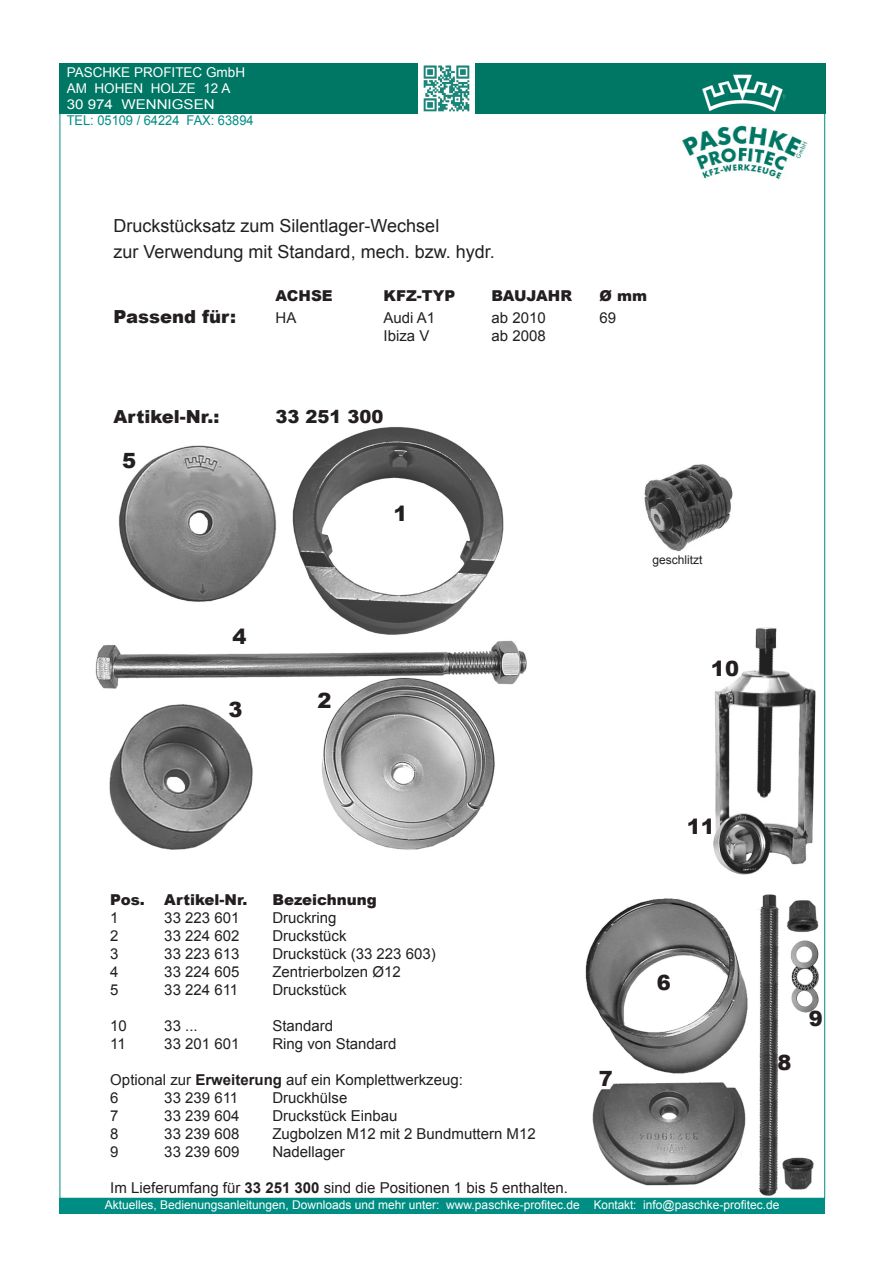
<style>
.page{position:relative;width:893px;height:1263px;background:#fff}
.page>*{position:absolute;margin:0;border:0;box-sizing:border-box;transform-origin:0 0}
.t1{font:900 21px "Arial";color:#231f20}
.t2{font:18px "Arial";color:#231f20}
.t3{font:900 18px "Arial";color:#231f20}
.t4{font:15px "Arial";color:#231f20}
.t5{font:900 15px "Arial";color:#231f20}
.t6{font:13.5px "Arial";color:#fff}
.t7{font:13.5px "Arial";color:#008e84;scale:.95 1}
.t8{font:13.5px "Arial";color:#fff;scale:1.12 1}
.t9{font:12px "Arial";color:#fff}
.t10{font:12px "Arial";color:#231f20}
.s1{font-weight:700}
</style>
<div class="page">
<img style="left:95px;top:426px;width:432px;height:424px">
<img style="left:714px;top:627px;width:102px;height:247px">
<div style="left:60px;top:1198px;width:765px;height:15px;background:#008e84"></div>
<img style="left:681px;top:125px;width:126px;height:54px">
<div style="left:60px;top:63px;width:765px;height:50px;background:#007764"></div>
<img style="left:702px;top:74px;width:80px;height:38px">
<img style="left:644px;top:464px;width:89px;height:88px">
<img style="left:585px;top:894px;width:234px;height:301px">
<img style="left:419px;top:63px;width:55px;height:50px">
<p class="t6" style="left:67px;top:63px;width:180px">PASCHKE PROFITEC GmbH</p>
<p class="t6" style="left:67px;top:79px;width:165px">AM HOHEN HOLZE 12 A</p>
<p class="t8" style="left:67px;top:96px;width:134px">30 974 WENNIGSEN</p>
<p class="t7" style="left:67px;top:112px;width:198px">TEL: 05109 / 64224 FAX: 63894</p>
<p class="t2" style="left:114px;top:214px;width:327px">Druckstücksatz zum Silentlager-Wechsel</p>
<p class="t2" style="left:114px;top:240px;width:383px">zur Verwendung mit Standard, mech. bzw. hydr.</p>
<p class="t5" style="left:276px;top:285px;width:59px">ACHSE</p>
<p class="t5" style="left:384px;top:285px;width:73px">KFZ-TYP</p>
<p class="t5" style="left:492px;top:285px;width:82px">BAUJAHR</p>
<p class="t5" style="left:600px;top:285px;width:49px">Ø mm</p>
<p class="t3" style="left:114px;top:303px;width:124px">Passend für:</p>
<p class="t4" style="left:276px;top:307px;width:22px">HA</p>
<p class="t4" style="left:384px;top:307px;width:53px">Audi A1</p>
<p class="t4" style="left:492px;top:307px;width:56px">ab 2010</p>
<p class="t4" style="left:600px;top:307px;width:18px">69</p>
<p class="t4" style="left:384px;top:325px;width:47px">Ibiza V</p>
<p class="t4" style="left:492px;top:325px;width:56px">ab 2008</p>
<p class="t3" style="left:114px;top:404px;width:107px">Artikel-Nr.:</p>
<p class="t3" style="left:276px;top:404px;width:110px">33 251 300</p>
<p class="t1" style="left:122px;top:445px;width:16px">5</p>
<p class="t1" style="left:393px;top:498px;width:16px">1</p>
<p class="t1" style="left:233px;top:622px;width:16px">4</p>
<p class="t1" style="left:228px;top:694px;width:16px">3</p>
<p class="t1" style="left:318px;top:685px;width:16px">2</p>
<p class="t10" style="left:652px;top:552px;width:52px">geschlitzt</p>
<p class="t1" style="left:711px;top:653px;width:30px">10</p>
<p class="t1" style="left:687px;top:811px;width:30px">11</p>
<p class="t5" style="left:110px;top:888px;width:36px">Pos.</p>
<p class="t5" style="left:164px;top:888px;width:85px">Artikel-Nr.</p>
<p class="t5" style="left:272px;top:888px;width:106px">Bezeichnung</p>
<p class="t4" style="left:110px;top:908px;width:10px">1</p>
<p class="t4" style="left:164px;top:908px;width:77px">33 223 601</p>
<p class="t4" style="left:272px;top:908px;width:66px">Druckring</p>
<p class="t4" style="left:110px;top:926px;width:10px">2</p>
<p class="t4" style="left:164px;top:926px;width:77px">33 224 602</p>
<p class="t4" style="left:272px;top:926px;width:76px">Druckstück</p>
<p class="t4" style="left:110px;top:944px;width:10px">3</p>
<p class="t4" style="left:164px;top:944px;width:77px">33 223 613</p>
<p class="t4" style="left:272px;top:944px;width:165px">Druckstück (33 223 603)</p>
<p class="t4" style="left:110px;top:962px;width:10px">4</p>
<p class="t4" style="left:164px;top:962px;width:77px">33 224 605</p>
<p class="t4" style="left:272px;top:962px;width:130px">Zentrierbolzen Ø12</p>
<p class="t4" style="left:110px;top:980px;width:10px">5</p>
<p class="t4" style="left:164px;top:980px;width:75px">33 224 611</p>
<p class="t4" style="left:272px;top:980px;width:76px">Druckstück</p>
<p class="t4" style="left:110px;top:1016px;width:18px">10</p>
<p class="t4" style="left:164px;top:1016px;width:35px">33 ...</p>
<p class="t4" style="left:272px;top:1016px;width:62px">Standard</p>
<p class="t4" style="left:110px;top:1034px;width:17px">11</p>
<p class="t4" style="left:164px;top:1034px;width:77px">33 201 601</p>
<p class="t4" style="left:272px;top:1034px;width:126px">Ring von Standard</p>
<p class="t4" style="left:110px;top:1070px;width:354px">Optional zur <span class="s1">Erweiterung</span> auf ein Komplettwerkzeug:</p>
<p class="t4" style="left:110px;top:1088px;width:10px">6</p>
<p class="t4" style="left:164px;top:1088px;width:75px">33 239 611</p>
<p class="t4" style="left:272px;top:1088px;width:77px">Druckhülse</p>
<p class="t4" style="left:110px;top:1106px;width:10px">7</p>
<p class="t4" style="left:164px;top:1106px;width:77px">33 239 604</p>
<p class="t4" style="left:272px;top:1106px;width:127px">Druckstück Einbau</p>
<p class="t4" style="left:110px;top:1124px;width:10px">8</p>
<p class="t4" style="left:164px;top:1124px;width:77px">33 239 608</p>
<p class="t4" style="left:272px;top:1124px;width:265px">Zugbolzen M12 mit 2 Bundmuttern M12</p>
<p class="t4" style="left:110px;top:1142px;width:10px">9</p>
<p class="t4" style="left:164px;top:1142px;width:77px">33 239 609</p>
<p class="t4" style="left:272px;top:1142px;width:74px">Nadellager</p>
<p class="t4" style="left:110px;top:1178px;width:459px">Im Lieferumfang für <span class="s1">33 251 300</span> sind die Positionen 1 bis 5 enthalten.</p>
<p class="t1" style="left:599px;top:1063px;width:16px">7</p>
<p class="t1" style="left:657px;top:967px;width:16px">6</p>
<p class="t1" style="left:777px;top:1047px;width:16px">8</p>
<p class="t9" style="left:105px;top:1197px;width:676px">Aktuelles, Bedienungsanleitungen, Downloads und mehr unter: www.paschke-profitec.de Kontakt: info@paschke-profitec.de</p>
<p class="t1" style="left:809px;top:1003px;width:16px">9</p>
</div>
